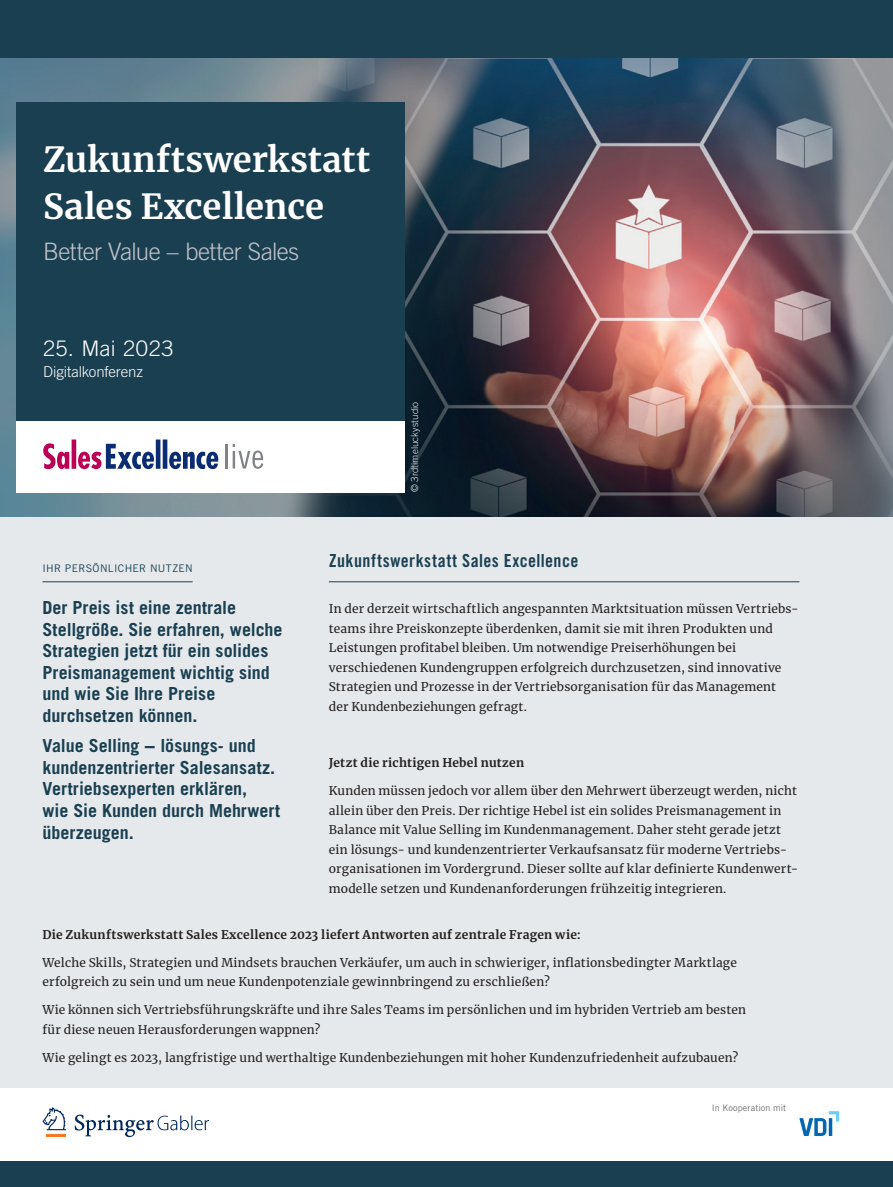
<style>
.page{position:relative;width:893px;height:1187px;background:#fff}
.page>*{position:absolute;margin:0;border:0;box-sizing:border-box;transform-origin:0 0}
.t1{font:700 34.5px/46.5px "Merriweather";letter-spacing:.005em;color:#fff}
.t2{font:300 24px "Trade Gothic LT Std";letter-spacing:-.025em;color:#c0c3ca}
.t3{font:300 21.45px "Trade Gothic LT Std";letter-spacing:.02em;color:#fff}
.t4{font:700 18px/21.6px "Trade Gothic LT Std";color:#1a3f51}
.t5{font:18px "Trade Gothic LT Std Bd Cn 20";letter-spacing:.025em;color:#1a3f51}
.t6{font:300 15px "Trade Gothic LT Std";letter-spacing:-.01em;color:#fff}
.t7{font:12px/19.5px "Merriweather";letter-spacing:.015em;color:#231f20}
.t8{font:700 12px "Merriweather";letter-spacing:.02em;color:#231f20}
.t9{font:10.5px "Trade Gothic LT Std";letter-spacing:.03em;color:#1a3f51}
.t10{font:300 9.75px "Trade Gothic LT Std";letter-spacing:.01em;color:#e5e9eb}
.t11{font:9px "Trade Gothic LT Std";letter-spacing:.01em;color:#6c6d70}
</style>
<div class="page">
<div style="left:0;top:516px;width:893px;height:571px;background:#e5e9eb"></div>
<img style="left:0;top:57px;width:893px;height:459px">
<div style="left:0;top:0;width:893px;height:57px;background:#1a3f51"></div>
<div style="left:0;top:1161px;width:893px;height:25px;background:#1a3f51"></div>
<svg style="left:75px;top:1114px;width:134px;height:22px"></svg>
<hr style="left:47px;top:1133px;width:19px;height:3px;background:#f47921">
<svg style="left:43px;top:1107px;width:23px;height:23px"></svg>
<div style="left:16px;top:102px;width:389px;height:319px;background:#1a3f51"></div>
<div style="left:16px;top:421px;width:389px;height:71px;background:#fff"></div>
<hr style="left:225px;top:444px;width:3px;height:24px;background:#808285">
<svg style="left:233px;top:444px;width:30px;height:25px"></svg>
<svg style="left:43px;top:439px;width:176px;height:30px"></svg>
<hr style="left:329px;top:581px;width:470px;height:1px;background:#1a3f51">
<hr style="left:43px;top:581px;width:150px;height:1px;background:#1a3f51">
<svg style="left:799px;top:1111px;width:40px;height:24px"></svg>
<h1 class="t1" style="left:43px;top:135px;width:328px">Zukunftswerkstatt<br>Sales Excellence</h1>
<h2 class="t2" style="left:43px;top:237px;width:258px">Better Value – better Sales</h2>
<h3 class="t3" style="left:43px;top:335px;width:132px">25. Mai 2023</h3>
<p class="t6" style="left:43px;top:363px;width:101px">Digitalkonferenz</p>
<p class="t9" style="left:43px;top:562px;width:152px">IHR PERSÖNLICHER NUTZEN</p>
<h3 class="t4" style="left:43px;top:596px;width:242px">Der Preis ist eine zentrale<br>Stellgröße. Sie erfahren, welche<br>Strategien jetzt für ein solides<br>Preismanagement wichtig sind und wie Sie Ihre Preise durchsetzen können.</h3>
<h3 class="t4" style="left:43px;top:734px;width:239px">Value Selling − lösungs- und kundenzentrierter Salesansatz.<br>Vertriebsexperten erklären,<br>wie Sie Kunden durch Mehrwert überzeugen.</h3>
<p class="t10" style="left:409px;top:492px;width:92px;rotate:-90deg">© 3rdtimeluckystudio</p>
<h3 class="t5" style="left:329px;top:549px;width:251px">Zukunftswerkstatt Sales Excellence</h3>
<p class="t7" style="left:329px;top:599px;width:471px">In der derzeit wirtschaftlich angespannten Marktsituation müssen Vertriebs&shy;teams ihre Preiskonzepte überdenken, damit sie mit ihren Produkten und Leistungen profitabel bleiben. Um notwendige Preiserhöhungen bei verschiedenen Kundengruppen erfolgreich durchzusetzen, sind innovative Strategien und Prozesse in der Vertriebsorganisation für das Management der Kundenbeziehungen gefragt.</p>
<p class="t8" style="left:329px;top:754px;width:197px">Jetzt die richtigen Hebel nutzen</p>
<p class="t7" style="left:329px;top:780px;width:469px">Kunden müssen jedoch vor allem über den Mehrwert überzeugt werden, nicht allein über den Preis. Der richtige Hebel ist ein solides Preismanagement in Balance mit Value Selling im Kundenmanagement. Daher steht gerade jetzt ein lösungs- und kundenzentrierter Verkaufsansatz für moderne Vertriebs&shy;organisationen im Vordergrund. Dieser sollte auf klar definierte Kundenwert&shy;modelle setzen und Kundenanforderungen frühzeitig integrieren.</p>
<p class="t8" style="left:43px;top:926px;width:540px">Die Zukunftswerkstatt Sales Excellence 2023 liefert Antworten auf zentrale Fragen wie:</p>
<p class="t7" style="left:43px;top:952px;width:696px">Welche Skills, Strategien und Mindsets brauchen Verkäufer, um auch in schwieriger, inflationsbedingter Marktlage erfolgreich zu sein und um neue Kundenpotenziale gewinnbringend zu erschließen?</p>
<p class="t7" style="left:43px;top:999px;width:705px">Wie können sich Vertriebsführungskräfte und ihre Sales Teams im persönlichen und im hybriden Vertrieb am besten für diese neuen Herausforderungen wappnen?</p>
<p class="t7" style="left:43px;top:1047px;width:697px">Wie gelingt es 2023, langfristige und werthaltige Kundenbeziehungen mit hoher Kundenzufriedenheit aufzubauen?</p>
<p class="t11" style="left:712px;top:1102px;width:76px">In Kooperation mit</p>
</div>
